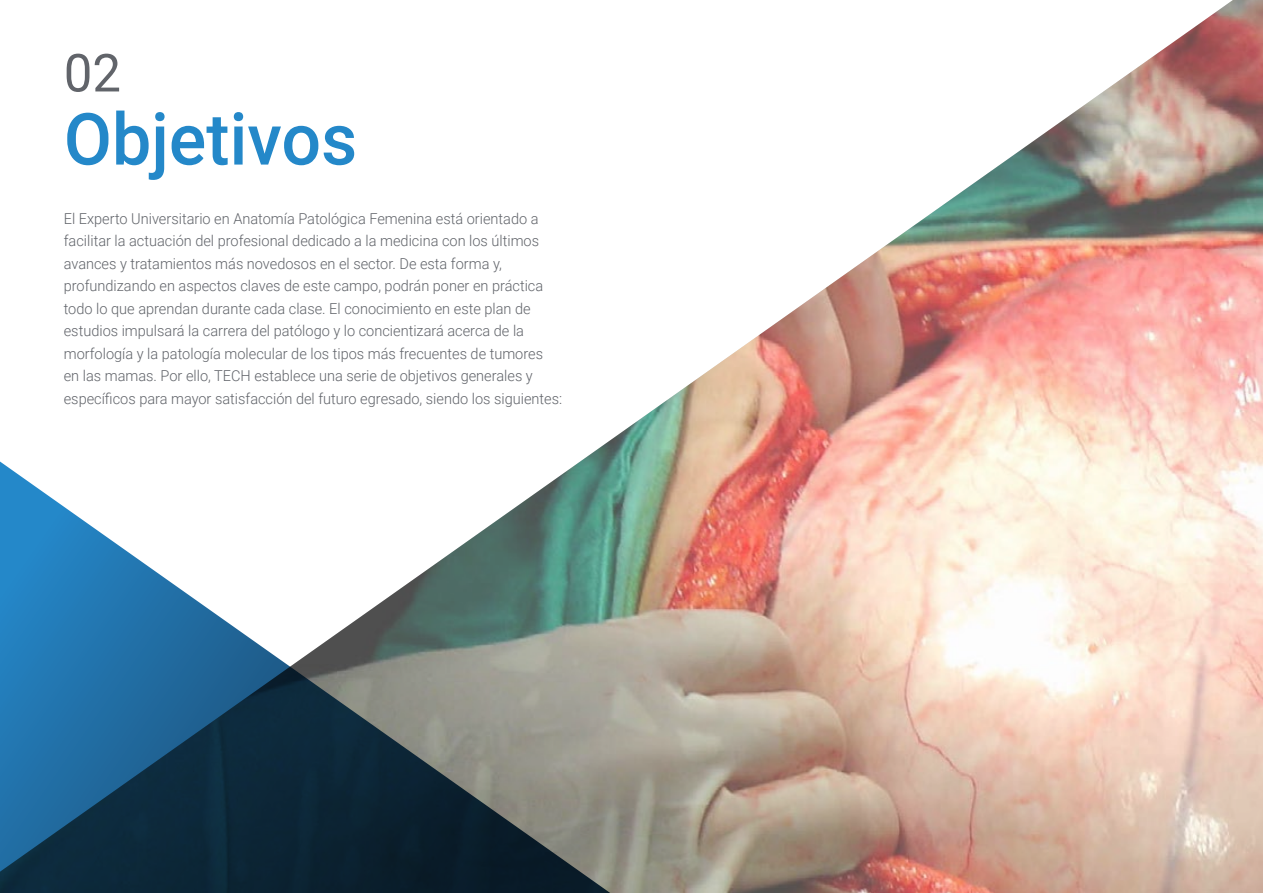
<style>
.page{position:relative;width:1263px;height:893px;background:#fff}
.page>*{position:absolute;margin:0;border:0;box-sizing:border-box;transform-origin:0 0}
.t1{font:500 72px "Roboto";color:#2488c9}
.t2{font:52.5px "Roboto";color:#61646a}
.t3{font:300 15px/22.5px "Roboto";color:#61646a}
</style>
<div class="page">
<img style="left:602px;top:0;width:661px;height:893px">
<svg style="left:0;top:446px;width:640px;height:447px"></svg>
<h2 class="t2" style="left:64px;top:36px;width:59px">02</h2>
<h1 class="t1" style="left:64px;top:89px;width:295px">Objetivos</h1>
<p class="t3" style="left:64px;top:207px;width:500px">El Experto Universitario en Anatomía Patológica Femenina está orientado a facilitar la actuación del profesional dedicado a la medicina con los últimos avances y tratamientos más novedosos en el sector. De esta forma y, profundizando en aspectos claves de este campo, podrán poner en práctica todo lo que aprendan durante cada clase. El conocimiento en este plan de estudios impulsará la carrera del patólogo y lo concientizará acerca de la morfología y la patología molecular de los tipos más frecuentes de tumores en las mamas. Por ello, TECH establece una serie de objetivos generales y específicos para mayor satisfacción del futuro egresado, siendo los siguientes:</p>
</div>
